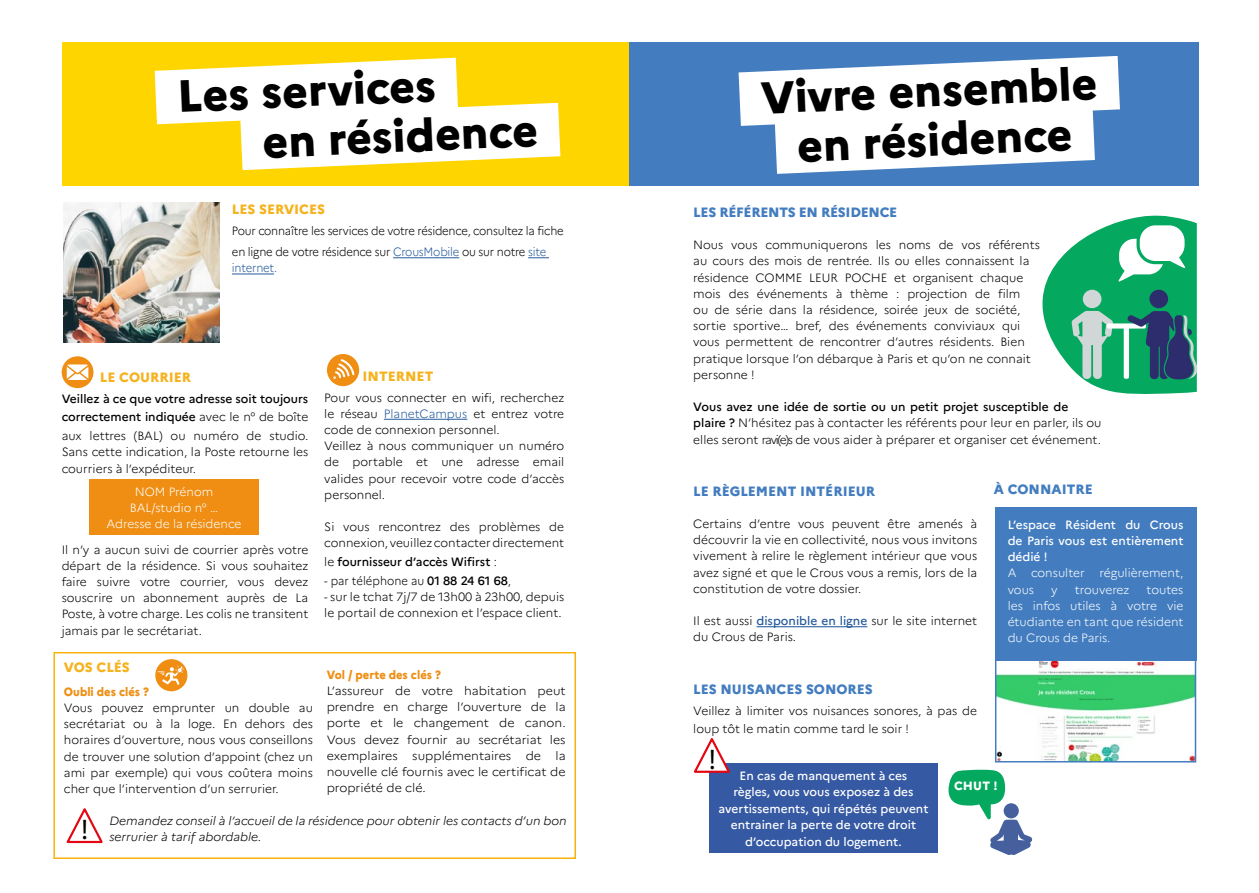
<style>
.page{position:relative;width:1259px;height:893px;background:#fff}
.page>*{position:absolute;margin:0;border:0;box-sizing:border-box;transform-origin:0 0}
.t1{font:800 45px/50.2px "Marianne";color:#000}
.t2{font:28.35px "Myriad Pro";color:#000}
.t3{font:800 13.5px "Marianne";color:#437dc0}
.t4{font:800 13.5px "Marianne";color:#f5b320}
.t5{font:800 13.5px "Marianne";letter-spacing:-.02em;color:#437dc0}
.t6{font:300 12px/16.2px "Marianne";color:#000}
.t7{font:500 12px/16.5px "Marianne";color:#fff;text-align:justify}
.t8{font:300 12px/16.2px "Marianne";color:#fff;text-align:center}
.t9{font:500 12px/18.8px "Marianne";color:#000;text-align:justify}
.t10{font:300 12px/21px "Marianne";letter-spacing:-.02em;color:#000;scale:.94 1}
.t11{font:300 12px/16.2px "Marianne";color:#000;scale:.94 1}
.t12{font:italic 300 12px/16.2px "Marianne";color:#000}
.t13{font:800 12px "Marianne";color:#ef8e13;scale:.94 1}
.t14{font:300 12px "Marianne";letter-spacing:-.02em;color:#265b9b;scale:.94 1}
.t15{font:800 12px "Marianne";color:#fff}
.s1{color:#265b9b}
.s2{font-weight:300}
.s3{font-weight:500}
.s4{font-weight:500;color:#265b9b}
</style>
<div class="page">
<div style="left:62px;top:43px;width:567px;height:143px;background:#ffd500"></div>
<svg style="left:155px;top:58px;width:405px;height:112px"></svg>
<hr style="left:393px;top:257px;width:66px;height:1px;background:#265b9b">
<svg style="left:528px;top:257px;width:21px;height:1px"></svg>
<hr style="left:232px;top:274px;width:42px;height:1px;background:#265b9b">
<img style="left:64px;top:203px;width:155px;height:139px">
<div style="left:629px;top:43px;width:570px;height:143px;background:#437dc0"></div>
<svg style="left:738px;top:56px;width:382px;height:118px"></svg>
<img style="left:998px;top:660px;width:195px;height:99px">
<div style="left:995px;top:657px;width:201px;height:105px;border:2px solid #437dc0"></div>
<hr style="left:384px;top:419px;width:83px;height:1px;background:#265b9b">
<div style="left:89px;top:480px;width:170px;height:55px;background:#ef8e13"></div>
<div style="left:155px;top:659px;width:32px;height:32px;background:#ef8e13;border-radius:50%"></div>
<svg style="left:157px;top:666px;width:27px;height:20px"></svg>
<div style="left:62px;top:356px;width:31px;height:32px;background:#ef8e13;border-radius:50%"></div>
<svg style="left:67px;top:364px;width:21px;height:16px"></svg>
<div style="left:327px;top:354px;width:32px;height:32px;background:#ef8e13;border-radius:50%"></div>
<svg style="left:333px;top:359px;width:21px;height:20px"></svg>
<div style="left:53px;top:652px;width:523px;height:207px;border:2px solid #f7b20b"></div>
<svg style="left:66px;top:808px;width:37px;height:36px"></svg>
<svg style="left:1042px;top:215px;width:155px;height:179px"></svg>
<hr style="left:756px;top:626px;width:111px;height:1px;background:#265b9b">
<div style="left:995px;top:507px;width:201px;height:153px;background:#437dc0"></div>
<svg style="left:948px;top:769px;width:85px;height:86px"></svg>
<div style="left:1003px;top:803px;width:15px;height:15px;background:#46609e;border-radius:50%"></div>
<div style="left:709px;top:763px;width:228px;height:90px;background:#3559a3"></div>
<svg style="left:694px;top:738px;width:36px;height:35px"></svg>
<h1 class="t1" style="left:259px;top:69px;width:277px;text-indent:-83px;rotate:-3deg">Les services<br>en résidence</h1>
<p class="t4" style="left:232px;top:202px;width:95px">LES SERVICES</p>
<p class="t10" style="left:232px;top:221px;width:354px">Pour connaître les services de votre résidence, consultez la fiche en ligne de votre résidence sur <span class="s1">CrousMobile</span> ou sur notre <span class="s1">site</span></p>
<p class="t14" style="left:232px;top:262px;width:50px">internet.</p>
<p class="t4" style="left:100px;top:369px;width:93px">LE COURRIER</p>
<p class="t9" style="left:62px;top:389px;width:248px">Veillez à ce que votre adresse soit toujours correctement indiquée <span class="s2">avec le n° de boîte aux lettres (BAL) ou numéro de studio.</span></p>
<p class="t6" style="left:62px;top:444px;width:248px">Sans cette indication, la Poste retourne les courriers à l’expéditeur.</p>
<p class="t8" style="left:106px;top:484px;width:137px">NOM Prénom<br>BAL/studio n° …<br>Adresse de la résidence</p>
<p class="t6" style="left:62px;top:541px;width:248px;text-align:justify">Il n’y a aucun suivi de courrier après votre départ de la résidence. Si vous souhaitez faire suivre votre courrier, vous devez souscrire un abonnement auprès de La Poste, à votre charge. Les colis ne transitent jamais par le secrétariat.</p>
<p class="t4" style="left:362px;top:368px;width:73px">INTERNET</p>
<p class="t6" style="left:324px;top:390px;width:241px">Pour vous connecter en wifi, recherchez le réseau <span class="s1">PlanetCampus</span> et entrez votre code de connexion personnel.<br>Veillez à nous communiquer un numéro de portable et une adresse email valides pour recevoir votre code d’accès personnel.</p>
<p class="t6" style="left:324px;top:519px;width:241px">Si vous rencontrez des problèmes de connexion, veuillez contacter directement</p>
<p class="t9" style="left:324px;top:553px;width:174px"><span class="s2">le</span> fournisseur d’accès Wifirst <span class="s2">:</span></p>
<p class="t11" style="left:324px;top:573px;width:200px">- par téléphone au <span class="s3">01 88 24 61 68</span>,</p>
<p class="t11" style="left:324px;top:589px;width:257px">- sur le tchat 7j/7 de 13h00 à 23h00, depuis le portail de connexion et l’espace client.</p>
<p class="t4" style="left:64px;top:660px;width:67px">VOS CLÉS</p>
<p class="t13" style="left:327px;top:668px;width:123px">Vol / perte des clés ?</p>
<p class="t6" style="left:327px;top:683px;width:240px;text-align:justify">L’assureur de votre habitation peut prendre en charge l’ouverture de la porte et le changement de canon.<br>Vous devez fournir au secrétariat les exemplaires supplémentaires de la nouvelle clé fournis avec le certificat de propriété de clé.</p>
<p class="t12" style="left:109px;top:814px;width:459px">Demandez conseil à l’accueil de la résidence pour obtenir les contacts d’un bon serrurier à tarif abordable.</p>
<p class="t13" style="left:64px;top:685px;width:92px">Oubli des clés ?</p>
<p class="t6" style="left:64px;top:700px;width:250px;text-align:justify">Vous pouvez emprunter un double au secrétariat ou à la loge. En dehors des horaires d’ouverture, nous vous conseillons de trouver une solution d’appoint (chez un ami par exemple) qui vous coûtera moins cher que l’intervention d’un serrurier.</p>
<h2 class="t2" style="left:81px;top:819px;width:8px">!</h2>
<h1 class="t1" style="left:759px;top:76px;width:338px;line-height:49.7px;text-align:center;rotate:-3deg">Vivre ensemble en résidence</h1>
<p class="t5" style="left:693px;top:205px;width:206px">LES RÉFÉRENTS EN RÉSIDENCE</p>
<p class="t6" style="left:693px;top:237px;width:348px">Nous vous communiquerons les noms de vos référents au cours des mois de rentrée. Ils ou elles connaissent la résidence COMME LEUR POCHE et organisent chaque mois des événements à thème : projection de film<br>ou de série dans la résidence, soirée jeux de société, sortie sportive… bref, des événements conviviaux qui vous permettent de rencontrer d’autres résidents. Bien pratique lorsque l’on débarque à Paris et qu’on ne connait personne !</p>
<p class="t6" style="left:693px;top:399px;width:409px"><span class="s3">Vous avez une idée de sortie ou un petit projet susceptible de plaire ?</span> N’hésitez pas à contacter les référents pour leur en parler, ils ou elles seront ravi(e)s de vous aider à préparer et organiser cet événement.</p>
<p class="t3" style="left:693px;top:483px;width:183px">LE RÈGLEMENT INTÉRIEUR</p>
<p class="t6" style="left:693px;top:516px;width:285px;text-align:justify">Certains d’entre vous peuvent être amenés à découvrir la vie en collectivité, nous vous invitons vivement à relire le règlement intérieur que vous avez signé et que le Crous vous a remis, lors de la constitution de votre dossier.</p>
<p class="t6" style="left:693px;top:613px;width:285px">Il est aussi <span class="s4">disponible en ligne</span> sur le site internet du Crous de Paris.</p>
<p class="t3" style="left:693px;top:682px;width:181px">LES NUISANCES SONORES</p>
<p class="t6" style="left:693px;top:703px;width:285px;line-height:18px">Veillez à limiter vos nuisances sonores, à pas de loup tôt le matin comme tard le soir !</p>
<p class="t3" style="left:994px;top:482px;width:100px">À CONNAITRE</p>
<p class="t7" style="left:1007px;top:517px;width:177px">L’espace Résident du Crous de Paris vous est entièrement dédié !</p>
<p class="t8" style="left:1007px;top:565px;width:177px;text-align:left">A consulter régulièrement, vous</p>
<p class="t8" style="left:1007px;top:582px;width:177px;text-align:justify;text-indent:139px">toutes les infos utiles à votre vie étudiante en tant que résident du Crous de Paris.</p>
<p class="t8" style="left:1051px;top:582px;width:8px">y</p>
<p class="t8" style="left:1074px;top:582px;width:56px">trouverez</p>
<h2 class="t2" style="left:709px;top:748px;width:8px">!</h2>
<p class="t7" style="left:718px;top:768px;width:211px;text-align:center">En cas de manquement à ces<br>règles, vous vous exposez à des avertissements, qui répétés peuvent entrainer la perte de votre droit d’occupation du logement.</p>
<p class="t15" style="left:954px;top:779px;width:45px">CHUT !</p>
</div>
